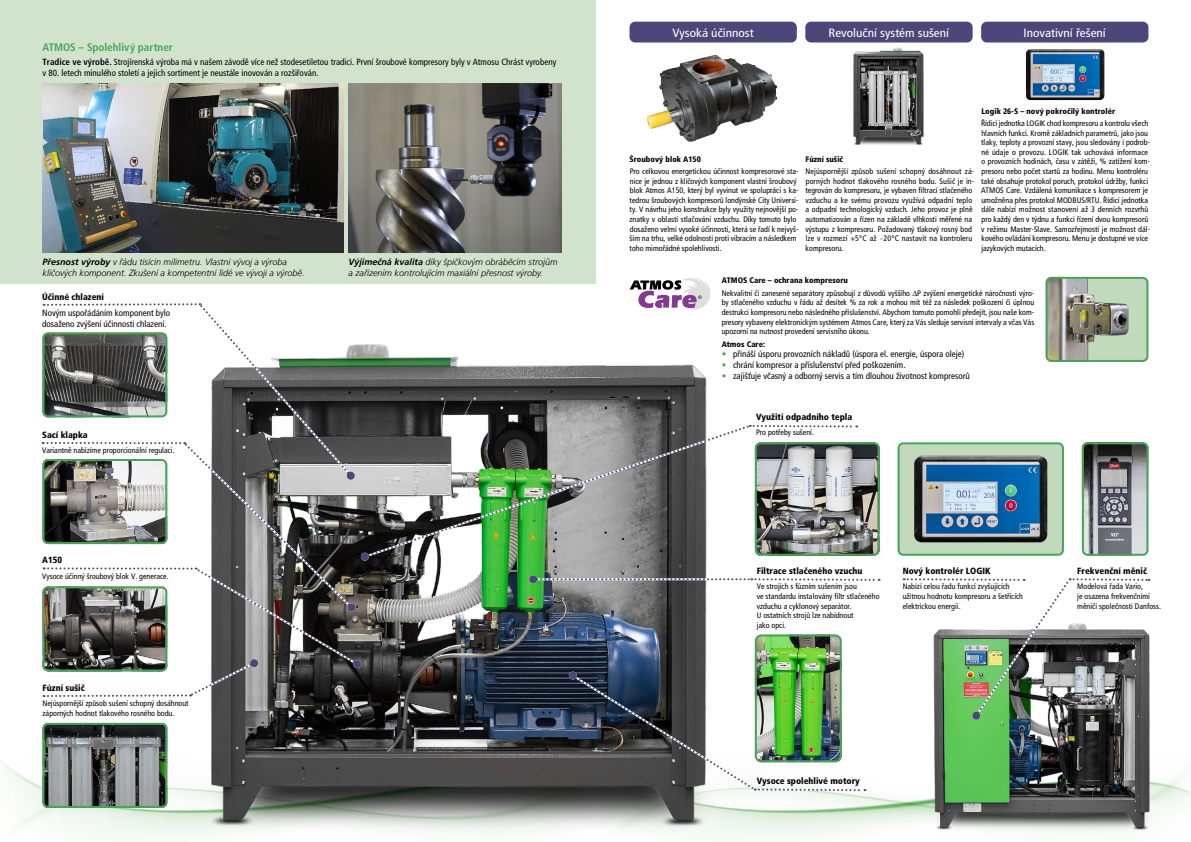
<style>
.page{position:relative;width:1191px;height:842px;background:#fff}
.page>*{position:absolute;margin:0;border:0;box-sizing:border-box;transform-origin:0 0}
.t1{font:condensed 12px "Frutiger CE";color:#fff;scale:1.1 1}
.t2{font:700 condensed 11px "Frutiger CE";letter-spacing:.005em;color:#47a457}
.t3{font:condensed 9px/10.8px "Frutiger CE";color:#000}
.t4{font:italic 300 9px/10.8px "Frutiger CE";color:#000}
.t5{font:900 condensed 9px "Frutiger CE";color:#000}
.t6{font:condensed 8px/9.6px "Frutiger CE";color:#000}
.t7{font:900 condensed 8px "Frutiger CE";color:#000}
.s1{font-weight:700}
.s2{font-family:"Corporate S";font-weight:300;font-stretch:normal}
.s3{font-weight:900;color:#47a457}
</style>
<div class="page">
<img style="left:1084px;top:444px;width:64px;height:112px">
<div style="left:1081px;top:442px;width:67px;height:114px;border:2px solid #47a457;border-radius:5px"></div>
<img style="left:800px;top:635px;width:41px;height:38px">
<div style="left:755px;top:634px;width:86px;height:128px;border:2px solid #47a457;border-radius:5px"></div>
<img style="left:858px;top:442px;width:21px;height:114px">
<div style="left:755px;top:442px;width:124px;height:114px;border:2px solid #47a457;border-radius:5px"></div>
<svg style="left:0;top:754px;width:119px;height:82px"></svg>
<svg style="left:800px;top:772px;width:391px;height:65px"></svg>
<img style="left:119px;top:344px;width:681px;height:494px">
<div style="left:0;top:0;width:595px;height:283px;background:#d1e3cd"></div>
<img style="left:348px;top:84px;width:213px;height:169px">
<div style="left:805px;top:22px;width:167px;height:21px;background:#4c4779;border-radius:6px"></div>
<div style="left:629px;top:22px;width:168px;height:21px;background:#4c4779;border-radius:6px"></div>
<div style="left:981px;top:22px;width:167px;height:21px;background:#4c4779;border-radius:6px"></div>
<img style="left:42px;top:84px;width:301px;height:169px">
<img style="left:647px;top:55px;width:130px;height:87px">
<img style="left:570px;top:673px;width:296px;height:119px">
<div style="left:569px;top:671px;width:8px;height:8px;background:#4c4779;border-radius:50%"></div>
<svg style="left:536px;top:577px;width:344px;height:5px"></svg>
<div style="left:529px;top:575px;width:8px;height:8px;background:#4c4779;border-radius:50%"></div>
<img style="left:43px;top:723px;width:124px;height:85px">
<div style="left:43px;top:723px;width:124px;height:85px;border:2px solid #47a457;border-radius:5px"></div>
<img style="left:853px;top:47px;width:71px;height:98px">
<img style="left:915px;top:718px;width:245px;height:117px">
<img style="left:369px;top:425px;width:489px;height:134px">
<svg style="left:366px;top:424px;width:384px;height:134px"></svg>
<svg style="left:42px;top:303px;width:324px;height:395px"></svg>
<svg style="left:749px;top:424px;width:108px;height:4px"></svg>
<div style="left:361px;top:553px;width:8px;height:8px;background:#4c4779;border-radius:50%"></div>
<svg style="left:902px;top:578px;width:248px;height:140px"></svg>
<div style="left:972px;top:712px;width:8px;height:8px;background:#4c4779;border-radius:50%"></div>
<img style="left:1026px;top:49px;width:78px;height:51px">
<div style="left:898px;top:443px;width:165px;height:112px;background:#c1dabc;border-radius:5px"></div>
<img style="left:914px;top:456px;width:133px;height:86px">
<div style="left:897px;top:442px;width:167px;height:114px;border:2px solid #47a457;border-radius:5px"></div>
<div style="left:1046px;top:278px;width:101px;height:83px;background:#c1dabc;border-radius:5px"></div>
<img style="left:1048px;top:280px;width:80px;height:79px">
<div style="left:1045px;top:277px;width:103px;height:85px;border:2px solid #47a457;border-radius:5px"></div>
<svg style="left:629px;top:278px;width:81px;height:32px"></svg>
<h2 class="t2" style="left:43px;top:41px;width:132px">ATMOS – Spolehlivý partner</h2>
<p class="t3" style="left:43px;top:57px;width:515px"><span class="s1">Tradice ve výrobě.</span> Strojírenská výroba má v našem závodě více než stodesetiletou tradici. První šroubové kompresory byly v Atmosu Chrást vyrobeny v 80. letech minulého století a jejich sortiment je neustále inovován a rozšiřován.</p>
<p class="t4" style="left:43px;top:256px;width:264px"><span class="s1">Přesnost výroby</span> v řádu tisícin milimetru. Vlastní vývoj a výroba klíčových komponent. Zkušení a kompetentní lidé ve vývoji a výrobě.</p>
<p class="t5" style="left:42px;top:292px;width:63px">Účinné chlazení</p>
<p class="t3" style="left:42px;top:308px;width:129px">Novým uspořádáním komponent bylo dosaženo zvýšení účinnosti chlazení.</p>
<p class="t5" style="left:42px;top:430px;width:47px">Sací klapka</p>
<p class="t6" style="left:42px;top:446px;width:134px">Variantně nabízíme proporcionální regulaci.</p>
<p class="t5" style="left:42px;top:555px;width:21px">A150</p>
<p class="t6" style="left:42px;top:571px;width:128px">Vysoce účinný šroubový blok V. generace.</p>
<p class="t5" style="left:43px;top:683px;width:44px">Fúzní sušič</p>
<p class="t6" style="left:43px;top:699px;width:148px">Nejúspornější způsob sušení schopný dosáhnout záporných hodnot tlakového rosného bodu.</p>
<p class="t4" style="left:348px;top:256px;width:210px"><span class="s1">Výjimečná kvalita</span> díky špičkovým obráběcím strojům a zařízením kontrolujícím maxiální přesnost výroby.</p>
<h1 class="t1" style="left:672px;top:26px;width:75px">Vysoká účinnost</h1>
<h1 class="t1" style="left:828px;top:26px;width:111px">Revoluční systém sušení</h1>
<h1 class="t1" style="left:1023px;top:26px;width:76px">Inovativní řešení</h1>
<p class="t7" style="left:981px;top:106px;width:135px">Logik 26-S – nový pokročilý kontrolér</p>
<p class="t6" style="left:981px;top:119px;width:170px">Řídicí jednotka LOGIK chod kompresoru a kontrolu všech hlavních funkcí. Kromě základních parametrů, jako jsou tlaky, teploty a provozní stavy, jsou sledovány i podrob&shy;né údaje o provozu. LOGIK tak uchovává informace o provozních hodinách, času v zátěži, % zatížení kom&shy;presoru nebo počet startů za hodinu. Menu kontroléru také obsahuje protokol poruch, protokol údržby, funkci ATMOS Care. Vzdálená komunikace s kompresorem je umožněna přes protokol MODBUS/RTU. Řídicí jednotka dále nabízí možnost stanovení až 3 denních rozvrhů pro každý den v týdnu a funkci řízení dvou kompresorů v režimu Master-Slave. Samozřejmostí je možnost dál&shy;kového ovládání kompresoru. Menu je dostupné ve více jazykových mutacích.</p>
<p class="t7" style="left:629px;top:154px;width:73px">Šroubový blok A150</p>
<p class="t6" style="left:629px;top:167px;width:170px">Pro celkovou energetickou účinnost kompresorové sta&shy;nice je jednou z klíčových komponent vlastní šroubový blok Atmos A150, který byl vyvinut ve spolupráci s ka&shy;tedrou šroubových kompresorů londýnské City Universi&shy;ty. V návrhu jeho konstrukce byly využity nejnovější po&shy;znatky v oblasti stlačování vzduchu. Díky tomuto bylo dosaženo velmi vysoké účinnosti, která se řadí k nejvyš&shy;ším na trhu, velké odolnosti proti vibracím a následkem toho mimořádné spolehlivosti.</p>
<p class="t7" style="left:805px;top:154px;width:39px">Fúzní sušič</p>
<p class="t6" style="left:805px;top:167px;width:170px">Nejúspornější způsob sušení schopný dosáhnout zá&shy;porných hodnot tlakového rosného bodu. Sušič je in&shy;tegrován do kompresoru, je vybaven filtrací stlačeného vzduchu a ke svému provozu využívá odpadní teplo a odpadní technologický vzduch. Jeho provoz je plně automatizován a řízen na základě vlhkosti měřené na výstupu z kompresoru. Požadovaný tlakový rosný bod lze v rozmezí +5°C až <span class="s2">‒</span>20°C nastavit na kontroleru kompresoru.</p>
<p class="t7" style="left:721px;top:276px;width:128px">ATMOS Care – ochrana kompresoru</p>
<p class="t6" style="left:721px;top:288px;width:314px;text-align:justify">Nekvalitní či zanesené separátory způsobují z důvodů vyššího ∆P zvýšení energetické náročnosti výro&shy;by stlačeného vzduchu v řádu až desítek % za rok a mohou mít též za následek poškození či úplnou destrukci kompresoru nebo následného příslušenství. Abychom tomuto pomohli předejít, jsou naše kom&shy;presory vybaveny elektronickým systémem Atmos Care, který za Vás sleduje servisní intervaly a včas Vás upozorní na nutnost provedení servisního úkonu.</p>
<p class="t7" style="left:721px;top:339px;width:45px">Atmos Care:</p>
<p class="t3" style="left:721px;top:349px;width:244px"><span class="s3">•</span> přináší úsporu provozních nákladů (úspora el. energie, úspora oleje)</p>
<p class="t3" style="left:721px;top:360px;width:185px"><span class="s3">•</span> chrání kompresor a příslušenství před poškozením.</p>
<p class="t3" style="left:721px;top:371px;width:249px"><span class="s3">•</span> zajišťuje včasný a odborný servis a tím dlouhou životnost kompresorů</p>
<p class="t5" style="left:756px;top:412px;width:98px">Využití odpadního tepla</p>
<p class="t6" style="left:756px;top:428px;width:59px">Pro potřeby sušení.</p>
<p class="t5" style="left:756px;top:566px;width:107px">Filtrace stlačeného vzuchu</p>
<p class="t6" style="left:756px;top:582px;width:124px">Ve strojích s fúzním sušením jsou<br>ve standardu instalovány filtr stlačeného vzduchu a cyklonový separátor.<br>U ostatních strojů lze nabídnout<br>jako opci.</p>
<p class="t5" style="left:902px;top:566px;width:89px">Nový kontrolér LOGIK</p>
<p class="t6" style="left:902px;top:582px;width:122px">Nabízí celou řadu funkcí zvyšujících užitnou hodnotu kompresoru a šetřících elektrickou energii.</p>
<p class="t5" style="left:1077px;top:566px;width:71px">Frekvenční měnič</p>
<p class="t6" style="left:1077px;top:582px;width:85px">Modelová řada Vario,<br>je osazena frekvenčními měniči společnosti Danfoss.</p>
<p class="t5" style="left:756px;top:776px;width:105px">Vysoce spolehlivé motory</p>
</div>
